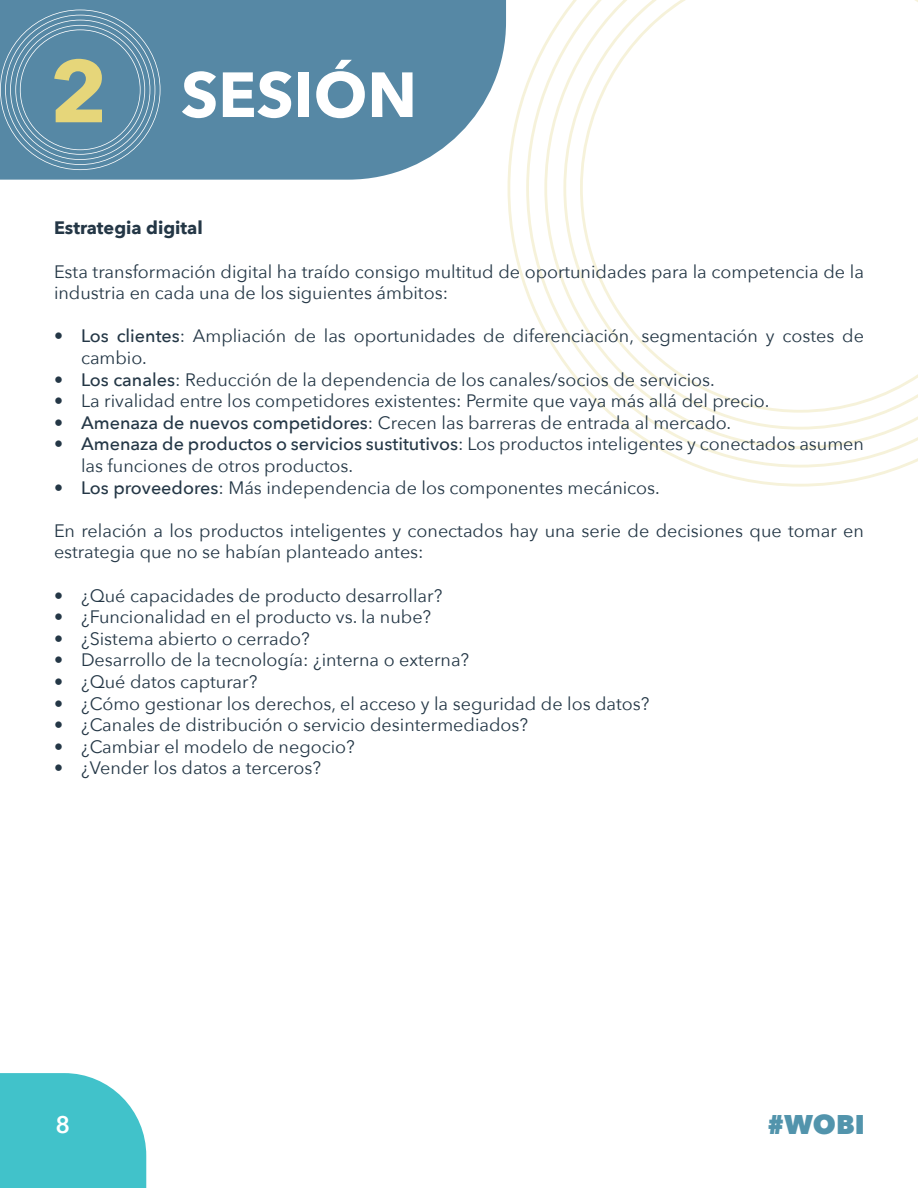
<style>
.page{position:relative;width:918px;height:1188px;background:#fff}
.page>*{position:absolute;margin:0;border:0;box-sizing:border-box;transform-origin:0 0}
.t1{font:700 87.3px "Avenir Next";color:#e6d67a;scale:1.04 1}
.t2{font:700 63px "Avenir Next";color:#fff}
.t3{font:800 27px "Avenir Next";color:#5294ac}
.t4{font:600 24px "Avenir Next";color:#fff}
.t5{font:18px/21.6px "Avenir Next";color:#243746}
.t6{font:700 18px "Avenir Next";color:#243746}
.s1{font-weight:500}
</style>
<div class="page">
<svg style="left:0;top:1073px;width:146px;height:115px;background:#51c7ce"></svg>
<svg style="left:0;top:0;width:506px;height:180px;background:#6492ac"></svg>
<svg style="left:0;top:10px;width:161px;height:160px;background:#608faa"></svg>
<svg style="left:508px;top:85px;width:393px;height:402px"></svg>
<svg style="left:526px;top:45px;width:392px;height:423px"></svg>
<svg style="left:544px;top:14px;width:374px;height:435px"></svg>
<svg style="left:563px;top:0;width:355px;height:430px"></svg>
<svg style="left:580px;top:0;width:338px;height:413px"></svg>
<h1 class="t1" style="left:49px;top:38px;width:58px">2</h1>
<h2 class="t2" style="left:181px;top:56px;width:238px">SESIÓN</h2>
<p class="t6" style="left:54px;top:217px;width:150px">Estrategia digital</p>
<p class="t5" style="left:54px;top:261px;width:811px">Esta transformación digital ha traído consigo multitud de oportunidades para la competencia de la industria en cada una de los siguientes ámbitos:</p>
<p class="t5" style="left:81px;top:325px;width:784px;text-indent:-27px">• <span class="s1">Los clientes</span>: Ampliación de las oportunidades de diferenciación, segmentación y costes de cambio.</p>
<p class="t5" style="left:54px;top:369px;width:662px">• <span class="s1">Los canales</span>: Reducción de la dependencia de los canales/socios de servicios.</p>
<p class="t5" style="left:54px;top:390px;width:717px">• La rivalidad entre los competidores existentes: Permite que vaya más allá del precio.</p>
<p class="t5" style="left:54px;top:412px;width:679px">• <span class="s1">Amenaza de nuevos competidores</span>: Crecen las barreras de entrada al mercado.</p>
<p class="t5" style="left:81px;top:433px;width:785px;text-indent:-27px">• <span class="s1">Amenaza de productos o servicios sustitutivos</span>: Los productos inteligentes y conectados asumen las funciones de otros productos.</p>
<p class="t5" style="left:54px;top:477px;width:607px">• <span class="s1">Los proveedores</span>: Más independencia de los componentes mecánicos.</p>
<p class="t5" style="left:54px;top:520px;width:812px">En relación a los productos inteligentes y conectados hay una serie de decisiones que tomar en estrategia que no se habían planteado antes:</p>
<p class="t5" style="left:54px;top:585px;width:390px">• ¿Qué capacidades de producto desarrollar?</p>
<p class="t5" style="left:54px;top:606px;width:379px">• ¿Funcionalidad en el producto vs. la nube?</p>
<p class="t5" style="left:54px;top:628px;width:257px">• ¿Sistema abierto o cerrado?</p>
<p class="t5" style="left:54px;top:649px;width:417px">• Desarrollo de la tecnología: ¿interna o externa?</p>
<p class="t5" style="left:54px;top:671px;width:205px">• ¿Qué datos capturar?</p>
<p class="t5" style="left:54px;top:693px;width:597px">• ¿Cómo gestionar los derechos, el acceso y la seguridad de los datos?</p>
<p class="t5" style="left:54px;top:714px;width:476px">• ¿Canales de distribución o servicio desintermediados?</p>
<p class="t5" style="left:54px;top:736px;width:302px">• ¿Cambiar el modelo de negocio?</p>
<p class="t5" style="left:54px;top:757px;width:269px">• ¿Vender los datos a terceros?</p>
<h3 class="t4" style="left:56px;top:1110px;width:16px">8</h3>
<h3 class="t3" style="left:767px;top:1108px;width:99px">#WOBI</h3>
</div>
